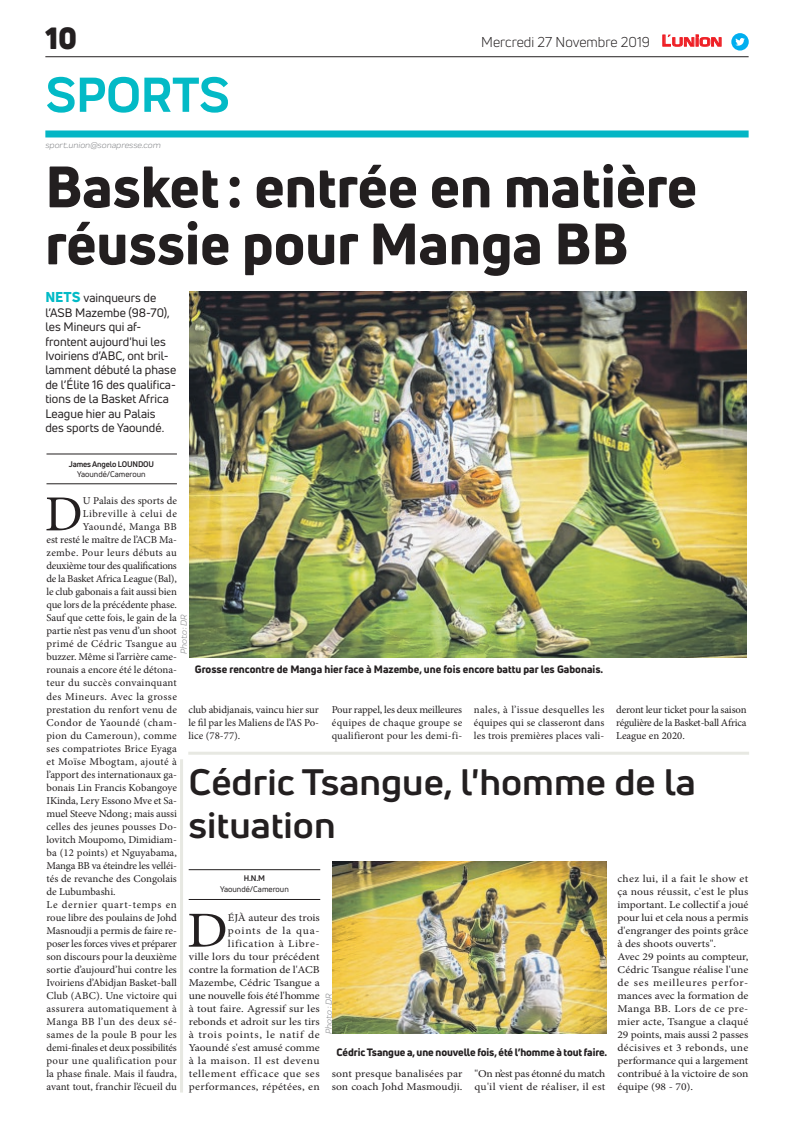
<style>
.page{position:relative;width:794px;height:1129px;background:#fff}
.page>*{position:absolute;margin:0;border:0;box-sizing:border-box;transform-origin:0 0}
.t1{font:800 57px/57px "Uni Neue";color:#231f20}
.t2{font:700 51px "Praktika";color:#03bac6}
.t3{font:50.5px "Minion Pro";color:#231f20;scale:1.1 1}
.t4{font:50.5px "Minion Pro";color:#231f20}
.t5{font:700 36px/43.2px "Uni Neue";color:#231f20;scale:1.07 1}
.t6{font:900 30px "Uni Neue";color:#231f20}
.t7{font:14px "Uni Neue";color:#231f20}
.t8{font:12px/14.4px "Uni Neue";color:#231f20}
.t9{font:10.5px/13px "Minion Pro";color:#231f20;text-align:justify}
.t10{font:10.5px/13px "Minion Pro";color:#231f20;scale:1.1 1}
.t11{font:800 10.5px "Uni Neue";letter-spacing:-.005em;color:#231f20}
.t12{font:10.5px "Minion Pro";letter-spacing:-.02em;color:#231f20}
.t13{font:10.5px "Minion Pro";letter-spacing:.035em;color:#231f20}
.t14{font:10.5px "Minion Pro";letter-spacing:.025em;color:#231f20}
.t15{font:10.5px "Minion Pro";letter-spacing:.02em;color:#231f20}
.t16{font:10.5px "Minion Pro";letter-spacing:.04em;color:#231f20}
.t17{font:10.5px "Minion Pro";letter-spacing:-.025em;color:#231f20}
.t18{font:10.5px "Minion Pro";letter-spacing:.03em;color:#231f20}
.t19{font:10.5px "Minion Pro";letter-spacing:.06em;color:#231f20}
.t20{font:10.5px "Minion Pro";letter-spacing:.05em;color:#231f20}
.t21{font:italic 9px "Praktika";color:#818386}
.t22{font:8px "Uni Neue";color:#231f20}
.t23{font:700 8px "Uni Neue";letter-spacing:-.02em;color:#231f20}
.s1{font-family:"Eurostile";font-weight:600;font-size:14.9px;color:#ee1d23}
.s2{font-family:"Eurostile";font-weight:600;font-size:11.4px;color:#ee1d23}
.s3{font-weight:800;font-size:14px;color:#03bac6}
</style>
<div class="page">
<hr style="left:45px;top:56px;width:703px;height:1px;background:#231f20">
<div style="left:45px;top:130px;width:703px;height:7px;background:#04b6c5"></div>
<svg style="left:662px;top:34px;width:60px;height:13px"></svg>
<div style="left:731px;top:33px;width:17px;height:18px;background:#00aeef;border-radius:50%"></div>
<svg style="left:735px;top:38px;width:10px;height:8px"></svg>
<hr style="left:189px;top:898px;width:131px;height:1px;background:#231f20">
<hr style="left:189px;top:869px;width:131px;height:1px;background:#231f20">
<img style="left:333px;top:861px;width:274px;height:172px">
<hr style="left:46px;top:483px;width:131px;height:1px;background:#231f20">
<hr style="left:46px;top:453px;width:131px;height:1px;background:#231f20">
<img style="left:190px;top:292px;width:556px;height:365px">
<hr style="left:188px;top:751px;width:561px;height:3px;background:#e7e8e2">
<hr style="left:180px;top:759px;width:3px;height:333px;background:#e7e8e2">
<h3 class="t6" style="left:45px;top:17px;width:33px">10</h3>
<h2 class="t2" style="left:46px;top:54px;width:185px">SPORTS</h2>
<p class="t21" style="left:45px;top:139px;width:117px">sport.union@sonapresse.com</p>
<h3 class="t7" style="left:481px;top:33px;width:242px">Mercredi 27 Novembre 2019 <span class="s1">L</span><span class="s2">UNION</span></h3>
<h1 class="t1" style="left:45px;top:157px;width:653px">Basket: entrée en matière réussie pour Manga BB</h1>
<p class="t8" style="left:45px;top:291px;width:132px"><span class="s3">NETS</span> vainqueurs de l’ASB Mazembe (98-70), les Mineurs qui af&shy;frontent aujourd'hui les<br>Ivoiriens d’ABC, ont bril&shy;lamment débuté la phase de l’Élite 16 des qualifica&shy;tions de la Basket Africa<br>League hier au Palais des sports de Yaoundé.</p>
<p class="t23" style="left:69px;top:459px;width:87px">James Angelo LOUNDOU</p>
<p class="t22" style="left:77px;top:469px;width:70px">Yaoundé/Cameroun</p>
<h3 class="t4" style="left:45px;top:480px;width:39px">D</h3>
<p class="t9" style="left:83px;top:494px;width:96px">U Palais des sports de</p>
<p class="t20" style="left:83px;top:507px;width:96px">Libreville à celui de</p>
<p class="t13" style="left:83px;top:520px;width:96px">Yaoundé, Manga BB</p>
<p class="t9" style="left:46px;top:533px;width:132px">est resté le maître de l’ACB Ma-</p>
<p class="t13" style="left:46px;top:546px;width:132px">zembe. Pour leurs débuts au</p>
<p class="t17" style="left:46px;top:559px;width:132px">deuxième tour des qualifications</p>
<p class="t12" style="left:46px;top:572px;width:132px">de la Basket Africa League (Bal),</p>
<p class="t9" style="left:46px;top:585px;width:132px">le club gabonais a fait aussi bien</p>
<p class="t9" style="left:46px;top:598px;width:132px">que lors de la précédente phase.</p>
<p class="t9" style="left:46px;top:611px;width:132px">Sauf que cette fois, le gain de la</p>
<p class="t9" style="left:46px;top:624px;width:132px">partie n’est pas venu d’un shoot</p>
<p class="t18" style="left:46px;top:637px;width:132px">primé de Cédric Tsangue au</p>
<p class="t9" style="left:46px;top:650px;width:132px">buzzer. Même si l’arrière came-</p>
<p class="t9" style="left:46px;top:663px;width:132px">rounais a encore été le détona-</p>
<p class="t14" style="left:46px;top:676px;width:132px">teur du succès convainquant</p>
<p class="t16" style="left:46px;top:689px;width:132px">des Mineurs. Avec la grosse</p>
<p class="t9" style="left:46px;top:702px;width:132px">prestation du renfort venu de</p>
<p class="t13" style="left:46px;top:715px;width:132px">Condor de Yaoundé (cham-</p>
<p class="t15" style="left:46px;top:728px;width:132px">pion du Cameroun), comme</p>
<p class="t15" style="left:46px;top:741px;width:132px">ses compatriotes Brice Eyaga</p>
<p class="t13" style="left:46px;top:754px;width:132px">et Moïse Mbogtam, ajouté à</p>
<p class="t9" style="left:46px;top:767px;width:132px">l’apport des internationaux ga-</p>
<p class="t9" style="left:46px;top:780px;width:132px">bonais Lin Francis Kobangoye</p>
<p class="t9" style="left:46px;top:793px;width:132px">IKinda, Lery Essono Mve et Sa-</p>
<p class="t9" style="left:46px;top:806px;width:132px">muel Steeve Ndong; mais aussi</p>
<p class="t9" style="left:46px;top:819px;width:132px">celles des jeunes pousses Do-</p>
<p class="t9" style="left:46px;top:832px;width:132px">lovitch Moupomo, Dimidiam-</p>
<p class="t9" style="left:46px;top:845px;width:132px">ba (12 points) et Nguyabama,</p>
<p class="t12" style="left:46px;top:858px;width:132px">Manga BB va éteindre les velléi-</p>
<p class="t9" style="left:46px;top:871px;width:132px">tés de revanche des Congolais</p>
<p class="t9" style="left:46px;top:884px;width:71px">de Lubumbashi.</p>
<p class="t19" style="left:46px;top:897px;width:132px">Le dernier quart-temps en</p>
<p class="t9" style="left:46px;top:910px;width:132px">roue libre des poulains de Johd</p>
<p class="t9" style="left:46px;top:923px;width:132px">Masnoudji a permis de faire re-</p>
<p class="t12" style="left:46px;top:936px;width:132px">poser les forces vives et préparer</p>
<p class="t9" style="left:46px;top:949px;width:132px">son discours pour la deuxième</p>
<p class="t9" style="left:46px;top:962px;width:132px">sortie d’aujourd’hui contre les</p>
<p class="t9" style="left:46px;top:975px;width:132px">Ivoiriens d’Abidjan Basket-ball</p>
<p class="t9" style="left:46px;top:988px;width:132px">Club (ABC). Une victoire qui</p>
<p class="t14" style="left:46px;top:1001px;width:132px">assurera automatiquement à</p>
<p class="t16" style="left:46px;top:1014px;width:132px">Manga BB l’un des deux sé-</p>
<p class="t14" style="left:46px;top:1027px;width:132px">sames de la poule B pour les</p>
<p class="t12" style="left:46px;top:1040px;width:132px">demi-finales et deux possibilités</p>
<p class="t13" style="left:46px;top:1053px;width:132px">pour une qualification pour</p>
<p class="t9" style="left:46px;top:1066px;width:132px">la phase finale. Mais il faudra,</p>
<p class="t9" style="left:46px;top:1079px;width:132px">avant tout, franchir l’écueil du</p>
<p class="t21" style="left:177px;top:653px;width:41px;rotate:-90deg">Photo : DR</p>
<p class="t11" style="left:195px;top:661px;width:410px">Grosse rencontre de Manga hier face à Mazembe, une fois encore battu par les Gabonais.</p>
<p class="t9" style="left:189px;top:702px;width:132px">club abidjanais, vaincu hier sur le fil par les Maliens de l’AS Po&shy;lice (78-77).</p>
<p class="t9" style="left:332px;top:702px;width:132px">Pour rappel, les deux meilleures équipes de chaque groupe se qualifieront pour les demi-fi-</p>
<p class="t9" style="left:474px;top:702px;width:132px">nales, à l’issue desquelles les équipes qui se classeront dans les trois premières places vali-</p>
<p class="t9" style="left:616px;top:702px;width:132px">deront leur ticket pour la saison régulière de la Basket-ball Africa League en 2020.</p>
<h3 class="t5" style="left:188px;top:760px;width:475px">Cédric Tsangue, l'homme de la situation</h3>
<p class="t23" style="left:244px;top:873px;width:23px">H.N.M</p>
<p class="t22" style="left:220px;top:884px;width:70px">Yaoundé/Cameroun</p>
<p class="t10" style="left:617px;top:871px;width:120px">chez lui, il a fait le show et ça nous réussit, c'est le plus important. Le collectif a joué pour lui et cela nous a permis d'engranger des points grâce à des shoots ouverts".<br>Avec 29 points au compteur,<br>Cédric Tsangue réalise l'une de ses meilleures perfor&shy;mances avec la formation de<br>Manga BB. Lors de ce pre&shy;mier acte, Tsangue a claqué<br>29 points, mais aussi 2 passes décisives et 3 rebonds, une performance qui a largement contribué à la victoire de son équipe (98 - 70).</p>
<p class="t10" style="left:189px;top:910px;width:120px;text-align:right">ÉJÀ auteur des trois<br>points de la qua&shy;lification à Libre-<br>ville lors du tour précédent contre la formation de l'ACB<br>Mazembe, Cédric Tsangue a une nouvelle fois été l'homme à tout faire. Agressif sur les rebonds et adroit sur les tirs à trois points, le natif de<br>Yaoundé s'est amusé comme à la maison. Il est devenu tellement efficace que ses performances, répétées, en</p>
<h3 class="t3" style="left:187px;top:896px;width:39px">D</h3>
<p class="t21" style="left:322px;top:1033px;width:41px;rotate:-90deg">Photo : DR</p>
<p class="t11" style="left:336px;top:1045px;width:272px">Cédric Tsangue a, une nouvelle fois, été l’homme à tout faire.</p>
<p class="t10" style="left:332px;top:1066px;width:120px">sont presque banalisées par son coach Johd Masmoudji.</p>
<p class="t10" style="left:474px;top:1066px;width:120px">"On n’est pas étonné du match qu'il vient de réaliser, il est</p>
</div>
